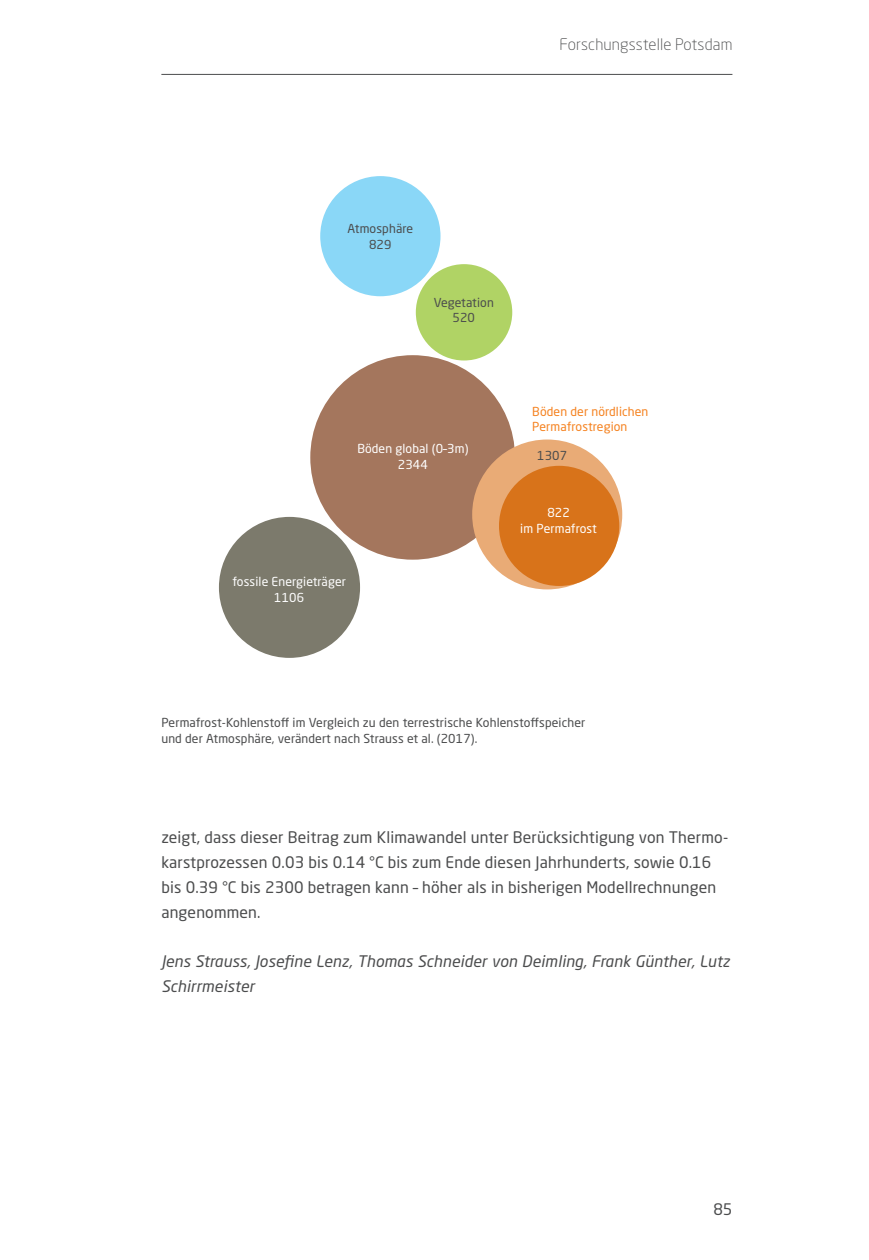
<style>
.page{position:relative;width:869px;height:1260px;background:#fff}
.page>*{position:absolute;margin:0;border:0;box-sizing:border-box;transform-origin:0 0}
.Lauftext{font:15.75px/24.8px "Neo Sans W1 G";letter-spacing:.01em;color:#4b4c4d}
.Autor{font:italic 15.75px/24.8px "Neo Sans W1 G";letter-spacing:.01em;color:#4b4c4d}
.t1{font:300 15.75px "Neo Sans W1 G";letter-spacing:.01em;color:#4b4c4d}
.Legende{font:12.25px/15.8px "Neo Sans W1 G";letter-spacing:.01em;color:#4b4c4d}
.Legende-2{font:12.25px/15.8px "Neo Sans W1 G";letter-spacing:.01em;color:#fff;text-align:center}
.t2{font:12.25px/15.8px "Neo Sans W1 G";letter-spacing:.01em;color:#f58220}
</style>
<div class="page">
<hr style="left:161px;top:74px;width:571px;height:1px;background:#4b4c4d">
<div style="left:320px;top:176px;width:120px;height:120px;background:#8ad7f7;border-radius:50%"></div>
<div style="left:415px;top:264px;width:97px;height:97px;background:#b0d365;border-radius:50%"></div>
<div style="left:310px;top:355px;width:204px;height:205px;background:#a4765d;border-radius:50%"></div>
<div style="left:219px;top:517px;width:141px;height:141px;background:#7c7a6c;border-radius:50%"></div>
<div style="left:472px;top:440px;width:150px;height:149px;background:#e9ab76;border-radius:50%"></div>
<div style="left:498px;top:466px;width:121px;height:120px;background:#d8731a;border-radius:50%"></div>
<p class="t1" style="left:559px;top:34px;width:174px">Forschungsstelle Potsdam</p>
<p class="Legende" style="left:347px;top:221px;width:67px">Atmosphäre</p>
<p class="Legende" style="left:369px;top:236px;width:24px">829</p>
<p class="Legende" style="left:433px;top:294px;width:62px">Vegetation</p>
<p class="Legende" style="left:452px;top:310px;width:24px">520</p>
<p class="Legende-2" style="left:357px;top:441px;width:112px">Böden global (0–3m)</p>
<p class="Legende-2" style="left:397px;top:457px;width:32px">2344</p>
<p class="Legende-2" style="left:232px;top:573px;width:115px">fossile Energieträger</p>
<p class="Legende-2" style="left:274px;top:589px;width:32px">1106</p>
<p class="t2" style="left:532px;top:403px;width:118px">Böden der nördlichen<br>Permafrostregion</p>
<p class="Legende" style="left:537px;top:448px;width:32px">1307</p>
<p class="Legende-2" style="left:520px;top:505px;width:78px">822<br>im Permafrost</p>
<p class="Legende" style="left:161px;top:714px;width:425px">Permafrost-Kohlenstoff im Vergleich zu den terrestrische Kohlenstoffspeicher und der Atmosphäre, verändert nach Strauss et al. (2017).</p>
<p class="Lauftext" style="left:161px;top:825px;width:568px">zeigt, dass dieser Beitrag zum Klimawandel unter Berücksichtigung von Thermo&shy;karstprozessen 0.03 bis 0.14 °C bis zum Ende diesen Jahrhunderts, sowie 0.16 bis 0.39 °C bis 2300 betragen kann – höher als in bisherigen Modellrechnungen angenommen.</p>
<p class="Autor" style="left:161px;top:949px;width:569px">Jens Strauss, Josefine Lenz, Thomas Schneider von Deimling, Frank Günther, Lutz<br>Schirrmeister</p>
<p class="Lauftext" style="left:713px;top:1197px;width:21px">85</p>
</div>
